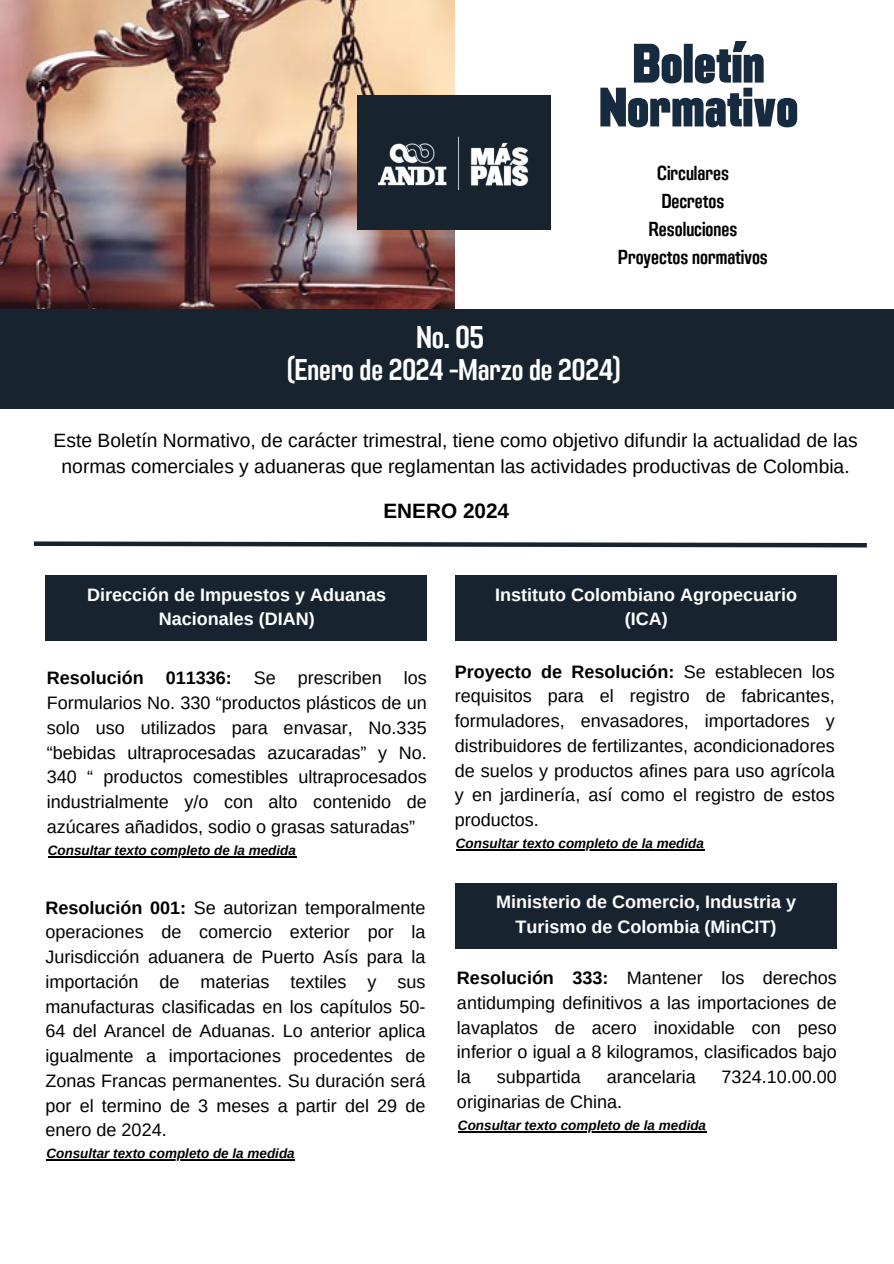
<style>
.page{position:relative;width:894px;height:1264px;background:#fff}
.page>*{position:absolute;margin:0;border:0;box-sizing:border-box;transform-origin:0 0}
.t1{font:55.35px/43.8px "Adirek Sans 900";color:#162b40;text-align:center}
.t2{font:31.35px "Adirek Sans 600";color:#fff}
.t3{font:29.85px "Adirek Sans 600";color:#fff}
.t4{font:700 20.7px "Arimo";color:#000}
.t5{font:20.25px/28.2px "Adirek Sans 600";color:#000;text-align:center}
.t6{font:19.2px/25.8px "Arimo";color:#000;text-align:center}
.t7{font:18px/24.8px "Arimo";color:#000;text-align:justify}
.t8{font:700 18px/24.8px "Arimo";color:#fff;text-align:center}
.t9{font:italic 700 13.5px "Arimo";color:#000}
.s1{font-weight:700}
</style>
<div class="page">
<img style="left:0;top:0;width:454px;height:309px">
<div style="left:357px;top:96px;width:193px;height:134px;background:#172430"></div>
<div style="left:0;top:309px;width:893px;height:99px;background:#172430"></div>
<svg style="left:33px;top:541px;width:834px;height:7px"></svg>
<img style="left:377px;top:136px;width:152px;height:54px">
<div style="left:46px;top:575px;width:380px;height:66px;background:#172430"></div>
<hr style="left:46px;top:1159px;width:249px;height:1px;background:#000">
<hr style="left:48px;top:856px;width:248px;height:1px;background:#000">
<div style="left:455px;top:575px;width:381px;height:66px;background:#172430"></div>
<hr style="left:455px;top:849px;width:249px;height:1px;background:#000">
<div style="left:455px;top:883px;width:381px;height:65px;background:#172430"></div>
<hr style="left:458px;top:1131px;width:248px;height:1px;background:#000">
<h3 class="t2" style="left:416px;top:318px;width:69px">No. 05</h3>
<h1 class="t1" style="left:599px;top:42px;width:200px">Boletín<br>Normativo</h1>
<p class="t5" style="left:618px;top:159px;width:151px">Circulares<br>Decretos<br>Resoluciones<br>Proyectos normativos</p>
<h4 class="t3" style="left:287px;top:352px;width:334px">(Enero de 2024 -Marzo de 2024)</h4>
<h2 class="t6" style="left:54px;top:427px;width:805px">Este Boletín Normativo, de carácter trimestral, tiene como objetivo difundir la actualidad de las normas comerciales y aduaneras que reglamentan las actividades productivas de Colombia.</h2>
<h2 class="t4" style="left:383px;top:499px;width:127px">ENERO 2024</h2>
<h6 class="t8" style="left:87px;top:582px;width:300px">Dirección de Impuestos y Aduanas<br>Nacionales (DIAN)</h6>
<p class="t7" style="left:47px;top:665px;width:381px"><span class="s1">Resolución 011336:</span> Se prescriben los Formularios No. 330 “productos plásticos de un solo uso utilizados para envasar, No.335 “bebidas ultraprocesadas azucaradas” y No.<br>340 “ productos comestibles ultraprocesados industrialmente y/o con alto contenido de azúcares añadidos, sodio o grasas saturadas”</p>
<p class="t9" style="left:48px;top:842px;width:250px">Consultar texto completo de la medida</p>
<p class="t7" style="left:46px;top:895px;width:381px"><span class="s1">Resolución 001:</span> Se autorizan temporalmente operaciones de comercio exterior por la Jurisdicción aduanera de Puerto Asís para la importación de materias textiles y sus manufacturas clasificadas en los capítulos 50- 64 del Arancel de Aduanas. Lo anterior aplica igualmente a importaciones procedentes de Zonas Francas permanentes. Su duración será por el termino de 3 meses a partir del 29 de enero de 2024.</p>
<p class="t9" style="left:46px;top:1146px;width:250px">Consultar texto completo de la medida</p>
<p class="t8" style="left:495px;top:582px;width:303px">Instituto Colombiano Agropecuario (ICA)</p>
<p class="t7" style="left:454px;top:659px;width:381px"><span class="s1">Proyecto de Resolución:</span> Se establecen los requisitos para el registro de fabricantes, formuladores, envasadores, importadores y distribuidores de fertilizantes, acondicionadores de suelos y productos afines para uso agrícola y en jardinería, así como el registro de estos productos.</p>
<h6 class="t9" style="left:455px;top:835px;width:250px">Consultar texto completo de la medida</h6>
<p class="t8" style="left:496px;top:889px;width:301px">Ministerio de Comercio, Industria y<br>Turismo de Colombia (MinCIT)</p>
<p class="t7" style="left:457px;top:965px;width:381px"><span class="s1">Resolución 333:</span> Mantener los derechos antidumping definitivos a las importaciones de lavaplatos de acero inoxidable con peso inferior o igual a 8 kilogramos, clasificados bajo la</p>
<p class="t7" style="left:496px;top:1064px;width:86px">subpartida</p>
<p class="t7" style="left:606px;top:1064px;width:91px">arancelaria</p>
<p class="t7" style="left:721px;top:1064px;width:117px">7324.10.00.00</p>
<p class="t7" style="left:457px;top:1089px;width:167px">originarias de China.</p>
<h6 class="t9" style="left:458px;top:1118px;width:250px">Consultar texto completo de la medida</h6>
</div>
